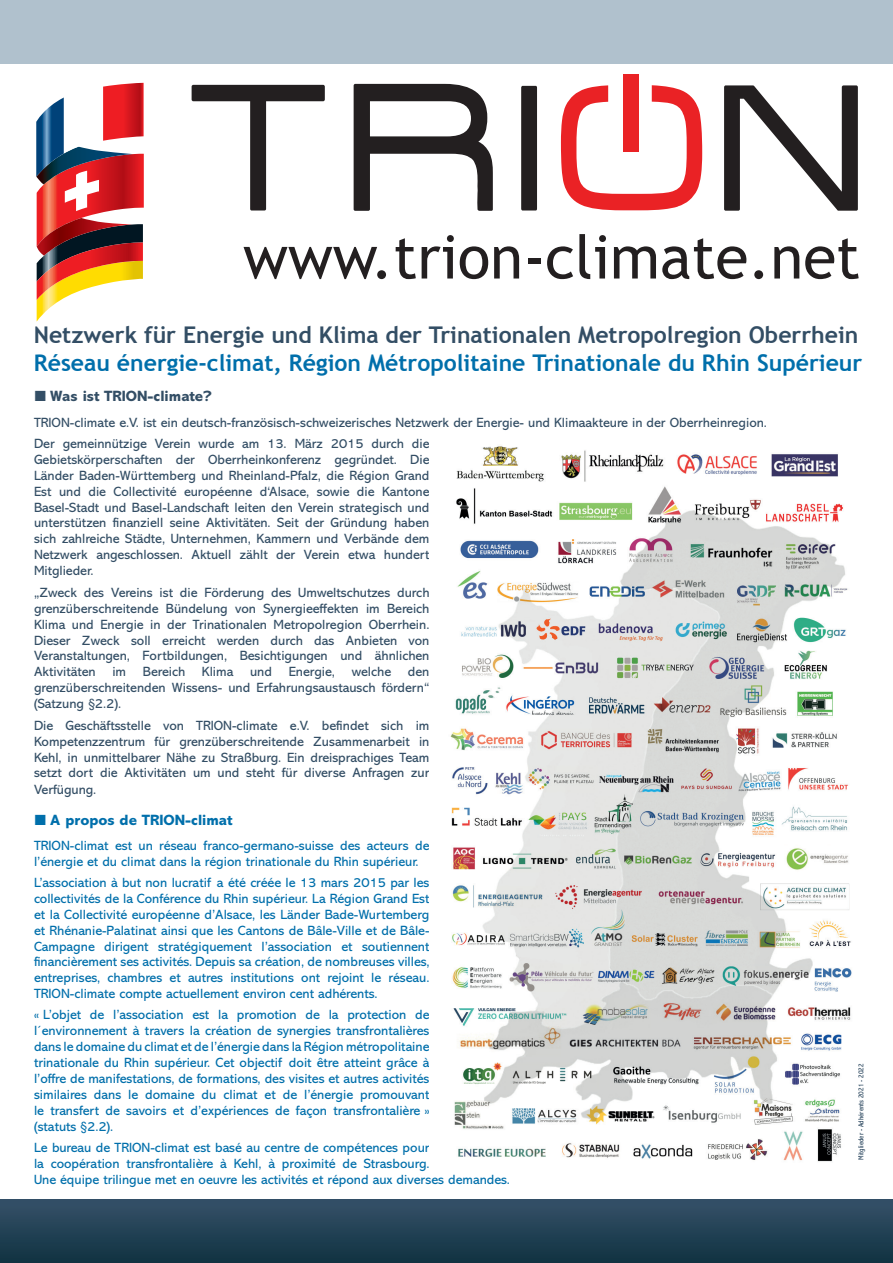
<style>
.page{position:relative;width:893px;height:1263px;background:#fff}
.page>*{position:absolute;margin:0;border:0;box-sizing:border-box;transform-origin:0 0}
.t1{font:60.3px "Trebuchet MS";color:#231f20}
.t2{font:700 22.95px "Trebuchet MS";color:#006fab}
.t3{font:700 22.95px "Trebuchet MS";color:#334e65}
.t4{font:800 15px "Abadi MT Std";color:#006fab}
.t5{font:800 15px "Abadi MT Std";color:#334e65}
.t6{font:13.5px/15.9px "Abadi MT Std";color:#006fab}
.t7{font:13.5px/15.9px "Abadi MT Std";color:#334e65;text-align:justify}
.t8{font:condensed 7.5px "Abadi MT Std";color:#334e65}
.s1{font-family:"European Pi Three";font-weight:400}
</style>
<div class="page">
<svg style="left:36px;top:83px;width:108px;height:239px"></svg>
<div style="left:521px;top:86px;width:16px;height:124px;background:#231f20"></div>
<svg style="left:724px;top:85px;width:134px;height:126px"></svg>
<svg style="left:561px;top:85px;width:141px;height:125px"></svg>
<div style="left:624px;top:74px;width:15px;height:78px;background:#ea2225"></div>
<svg style="left:354px;top:84px;width:139px;height:127px"></svg>
<svg style="left:192px;top:85px;width:133px;height:125px"></svg>
<img style="left:450px;top:446px;width:402px;height:716px">
<div style="left:0;top:1199px;width:893px;height:64px;background:linear-gradient(to bottom,#365169,#113342)"></div>
<div style="left:0;top:0;width:893px;height:64px;background:#b0c1cd"></div>
<p class="t1" style="left:243px;top:222px;width:618px">www.trion-climate.net</p>
<h2 class="t3" style="left:34px;top:321px;width:826px">Netzwerk für Energie und Klima der Trinationalen Metropolregion Oberrhein</h2>
<h2 class="t2" style="left:34px;top:348px;width:830px">Réseau énergie-climat, Région Métropolitaine Trinationale du Rhin Supérieur</h2>
<p class="t5" style="left:34px;top:388px;width:179px"><span class="s1">L</span> Was ist TRION-climate?</p>
<p class="t7" style="left:34px;top:414px;width:734px">TRION-climate e.V. ist ein deutsch-französisch-schweizerisches Netzwerk der Energie- und Klimaakteure in der Oberrheinregion.</p>
<p class="t7" style="left:34px;top:436px;width:397px">Der gemeinnützige Verein wurde am 13. März 2015 durch die Gebietskörperschaften der Oberrheinkonferenz gegründet. Die Länder Baden-Württemberg und Rheinland-Pfalz, die Région Grand Est und die Collectivité européenne d‘Alsace, sowie die Kantone Basel-Stadt und Basel-Landschaft leiten den Verein strategisch und unterstützen finanziell seine Aktivitäten. Seit der Gründung haben sich zahlreiche Städte, Unternehmen, Kammern und Verbände dem Netzwerk angeschlossen. Aktuell zählt der Verein etwa hundert Mitglieder.</p>
<p class="t7" style="left:34px;top:584px;width:397px">„Zweck des Vereins ist die Förderung des Umweltschutzes durch grenzüberschreitende Bündelung von Synergieeffekten im Bereich Klima und Energie in der Trinationalen Metropolregion Oberrhein.</p>
<p class="t7" style="left:34px;top:632px;width:397px">Dieser Zweck soll erreicht werden durch das Anbieten von Veranstaltungen, Fortbildungen, Besichtigungen und ähnlichen Aktivitäten im Bereich Klima und Energie, welche den grenzüberschreitenden Wissens- und Erfahrungsaustausch fördern“ (Satzung §2.2).</p>
<p class="t7" style="left:34px;top:717px;width:397px">Die Geschäftsstelle von TRION-climate e.V. befindet sich im Kompetenzzentrum für grenzüberschreitende Zusammenarbeit in Kehl, in unmittelbarer Nähe zu Straßburg. Ein dreisprachiges Team setzt dort die Aktivitäten um und steht für diverse Anfragen zur Verfügung.</p>
<p class="t4" style="left:34px;top:811px;width:200px"><span class="s1">L</span> A propos de TRION-climat</p>
<p class="t6" style="left:34px;top:837px;width:397px">TRION-climat est un réseau franco-germano-suisse des acteurs de l’énergie et du climat dans la région trinationale du Rhin supérieur.</p>
<p class="t6" style="left:34px;top:874px;width:397px;text-align:justify">L’association à but non lucratif a été créée le 13 mars 2015 par les collectivités de la Conférence du Rhin supérieur. La Région Grand Est et la Collectivité européenne d’Alsace, les Länder Bade-Wurtemberg et Rhénanie-Palatinat ainsi que les Cantons de Bâle-Ville et de Bâle-Campagne dirigent stratégiquement l’association et soutiennent financièrement ses activités. Depuis sa création, de nombreuses villes, entreprises, chambres et autres institutions ont rejoint le réseau.<br>TRION-climate compte actuellement environ cent adhérents.</p>
<p class="t6" style="left:34px;top:1007px;width:397px;text-align:justify">« L’objet de l’association est la promotion de la protection de l´environnement à travers la création de synergies transfrontalières dans le domaine du climat et de l’énergie dans la Région métropolitaine trinationale du Rhin supérieur. Cet objectif doit être atteint grâce à l’offre de manifestations, de formations, des visites et autres activités similaires dans le domaine du climat et de l’énergie promouvant le transfert de savoirs et d’expériences de façon transfrontalière » (statuts §2.2).</p>
<p class="t6" style="left:34px;top:1140px;width:397px">Le bureau de TRION-climat est basé au centre de compétences pour la coopération transfrontalière à Kehl, à proximité de Strasbourg.</p>
<p class="t6" style="left:34px;top:1171px;width:477px">Une équipe trilingue met en oeuvre les activités et répond aux diverses demandes.</p>
<p class="t8" style="left:857px;top:1160px;width:98px;rotate:-90deg">Mitglieder - Adhérents 2021 - 2022</p>
</div>
